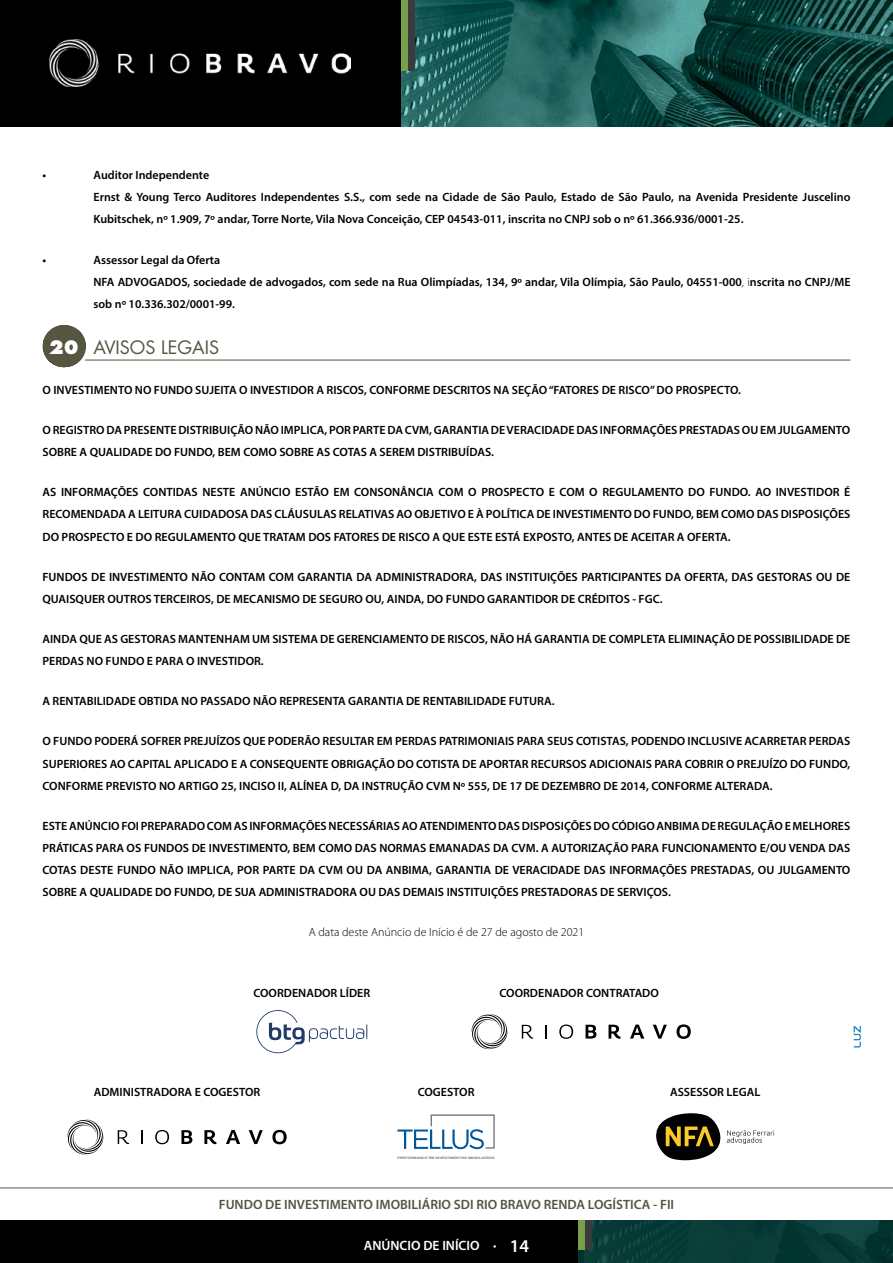
<style>
.page{position:relative;width:893px;height:1263px;background:#fff}
.page>*{position:absolute;margin:0;border:0;box-sizing:border-box;transform-origin:0 0}
.t1{font:18px "Futura";color:#555541}
.t2{font:600 13.5px "Myriad Pro";color:#555541}
.t3{font:600 13.5px "Myriad Pro";color:#fff}
.t4{font:600 12px/22.2px "Myriad Pro";color:#000}
.t5{font:300 12px "Myriad Pro";color:#000}
.t6{font:700 3.15px "Arial";color:#77787b;scale:1.2 1}
.s1{font-weight:300}
.s2{font-weight:800;color:#fff}
.s3{font-size:18px}
</style>
<div class="page">
<div style="left:0;top:1220px;width:579px;height:42px;background:#000"></div>
<img style="left:584px;top:1220px;width:309px;height:42px">
<div style="left:579px;top:1220px;width:6px;height:29px;background:#78a049"></div>
<div style="left:585px;top:1220px;width:7px;height:29px;background:#393c3f"></div>
<div style="left:0;top:0;width:414px;height:127px;background:#000"></div>
<img style="left:401px;top:0;width:492px;height:127px">
<img style="left:49px;top:39px;width:301px;height:48px">
<div style="left:401px;top:0;width:7px;height:71px;background:#78a049"></div>
<div style="left:408px;top:0;width:6px;height:71px;background:#393c3f"></div>
<hr style="left:0;top:1188px;width:893px;height:1px;background:#555541">
<svg style="left:854px;top:1026px;width:7px;height:21px"></svg>
<hr style="left:64px;top:325px;width:1px;height:42px;background:#555541">
<hr style="left:85px;top:360px;width:765px;height:1px;background:#555541">
<svg style="left:256px;top:1010px;width:111px;height:43px"></svg>
<svg style="left:472px;top:1014px;width:36px;height:35px"></svg>
<svg style="left:522px;top:1025px;width:11px;height:14px"></svg>
<svg style="left:545px;top:1025px;width:1px;height:13px"></svg>
<svg style="left:559px;top:1024px;width:14px;height:15px"></svg>
<svg style="left:585px;top:1025px;width:11px;height:13px"></svg>
<svg style="left:608px;top:1025px;width:12px;height:14px"></svg>
<svg style="left:630px;top:1024px;width:14px;height:14px"></svg>
<svg style="left:653px;top:1025px;width:14px;height:14px"></svg>
<svg style="left:676px;top:1024px;width:15px;height:15px"></svg>
<svg style="left:67px;top:1120px;width:37px;height:34px"></svg>
<svg style="left:118px;top:1130px;width:11px;height:14px"></svg>
<svg style="left:141px;top:1130px;width:1px;height:14px"></svg>
<svg style="left:155px;top:1130px;width:14px;height:14px"></svg>
<svg style="left:181px;top:1130px;width:11px;height:14px"></svg>
<svg style="left:204px;top:1130px;width:12px;height:14px"></svg>
<svg style="left:226px;top:1130px;width:14px;height:14px"></svg>
<svg style="left:249px;top:1130px;width:14px;height:14px"></svg>
<svg style="left:272px;top:1130px;width:15px;height:14px"></svg>
<svg style="left:397px;top:1114px;width:98px;height:35px"></svg>
<svg style="left:727px;top:1130px;width:47px;height:14px"></svg>
<svg style="left:656px;top:1113px;width:65px;height:47px"></svg>
<p class="t4" style="left:43px;top:164px;width:5px">•</p>
<p class="t4" style="left:94px;top:164px;width:758px">Auditor Independente<br>Ernst &amp; Young Terco Auditores Independentes S.S., com sede na Cidade de São Paulo, Estado de São Paulo, na Avenida Presidente Juscelino<br>Kubitschek, nº 1.909, 7º andar, Torre Norte, Vila Nova Conceição, CEP 04543-011, inscrita no CNPJ sob o nº 61.366.936/0001-25.</p>
<p class="t4" style="left:43px;top:248px;width:5px">•</p>
<p class="t4" style="left:94px;top:248px;width:758px">Assessor Legal da Oferta<br>NFA ADVOGADOS, sociedade de advogados, com sede na Rua Olimpíadas, 134, 9º andar, Vila Olímpia, São Paulo, 04551-000<span class="s1">, i</span>nscrita no CNPJ/ME sob nº 10.336.302/0001-99.</p>
<h1 class="t1" style="left:49px;top:335px;width:172px"><span class="s2">20</span> AVISOS LEGAIS</h1>
<p class="t4" style="left:43px;top:378px;width:700px">O INVESTIMENTO NO FUNDO SUJEITA O INVESTIDOR A RISCOS, CONFORME DESCRITOS NA SEÇÃO “FATORES DE RISCO” DO PROSPECTO.</p>
<p class="t4" style="left:43px;top:418px;width:809px">O REGISTRO DA PRESENTE DISTRIBUIÇÃO NÃO IMPLICA, POR PARTE DA CVM, GARANTIA DE VERACIDADE DAS INFORMAÇÕES PRESTADAS OU EM JULGAMENTO<br>SOBRE A QUALIDADE DO FUNDO, BEM COMO SOBRE AS COTAS A SEREM DISTRIBUÍDAS.</p>
<p class="t4" style="left:43px;top:481px;width:809px;text-align:justify">AS INFORMAÇÕES CONTIDAS NESTE ANÚNCIO ESTÃO EM CONSONÂNCIA COM O PROSPECTO E COM O REGULAMENTO DO FUNDO. AO INVESTIDOR É RECOMENDADA A LEITURA CUIDADOSA DAS CLÁUSULAS RELATIVAS AO OBJETIVO E À POLÍTICA DE INVESTIMENTO DO FUNDO, BEM COMO DAS DISPOSIÇÕES DO PROSPECTO E DO REGULAMENTO QUE TRATAM DOS FATORES DE RISCO A QUE ESTE ESTÁ EXPOSTO, ANTES DE ACEITAR A OFERTA.</p>
<p class="t4" style="left:43px;top:565px;width:809px">FUNDOS DE INVESTIMENTO NÃO CONTAM COM GARANTIA DA ADMINISTRADORA, DAS INSTITUIÇÕES PARTICIPANTES DA OFERTA, DAS GESTORAS OU DE<br>QUAISQUER OUTROS TERCEIROS, DE MECANISMO DE SEGURO OU, AINDA, DO FUNDO GARANTIDOR DE CRÉDITOS - FGC.</p>
<p class="t4" style="left:43px;top:627px;width:809px">AINDA QUE AS GESTORAS MANTENHAM UM SISTEMA DE GERENCIAMENTO DE RISCOS, NÃO HÁ GARANTIA DE COMPLETA ELIMINAÇÃO DE POSSIBILIDADE DE<br>PERDAS NO FUNDO E PARA O INVESTIDOR.</p>
<p class="t4" style="left:43px;top:690px;width:514px">A RENTABILIDADE OBTIDA NO PASSADO NÃO REPRESENTA GARANTIA DE RENTABILIDADE FUTURA.</p>
<p class="t4" style="left:43px;top:730px;width:809px;text-align:justify">O FUNDO PODERÁ SOFRER PREJUÍZOS QUE PODERÃO RESULTAR EM PERDAS PATRIMONIAIS PARA SEUS COTISTAS, PODENDO INCLUSIVE ACARRETAR PERDAS SUPERIORES AO CAPITAL APLICADO E A CONSEQUENTE OBRIGAÇÃO DO COTISTA DE APORTAR RECURSOS ADICIONAIS PARA COBRIR O PREJUÍZO DO FUNDO, CONFORME PREVISTO NO ARTIGO 25, INCISO II, ALÍNEA D, DA INSTRUÇÃO CVM Nº 555, DE 17 DE DEZEMBRO DE 2014, CONFORME ALTERADA.</p>
<p class="t4" style="left:43px;top:814px;width:809px;text-align:justify">ESTE ANÚNCIO FOI PREPARADO COM AS INFORMAÇÕES NECESSÁRIAS AO ATENDIMENTO DAS DISPOSIÇÕES DO CÓDIGO ANBIMA DE REGULAÇÃO E MELHORES PRÁTICAS PARA OS FUNDOS DE INVESTIMENTO, BEM COMO DAS NORMAS EMANADAS DA CVM. A AUTORIZAÇÃO PARA FUNCIONAMENTO E/OU VENDA DAS COTAS DESTE FUNDO NÃO IMPLICA, POR PARTE DA CVM OU DA ANBIMA, GARANTIA DE VERACIDADE DAS INFORMAÇÕES PRESTADAS, OU JULGAMENTO SOBRE A QUALIDADE DO FUNDO, DE SUA ADMINISTRADORA OU DAS DEMAIS INSTITUIÇÕES PRESTADORAS DE SERVIÇOS.</p>
<p class="t5" style="left:309px;top:926px;width:277px">A data deste Anúncio de Início é de 27 de agosto de 2021</p>
<p class="t4" style="left:253px;top:982px;width:118px">COORDENADOR LÍDER</p>
<p class="t4" style="left:499px;top:982px;width:161px">COORDENADOR CONTRATADO</p>
<p class="t4" style="left:94px;top:1081px;width:168px">ADMINISTRADORA E COGESTOR</p>
<p class="t4" style="left:418px;top:1081px;width:58px">COGESTOR</p>
<p class="t4" style="left:670px;top:1081px;width:92px">ASSESSOR LEGAL</p>
<p class="t6" style="left:397px;top:1155px;width:83px">PERFORMANCE EM INVESTIMENTOS IMOBILIÁRIOS</p>
<p class="t2" style="left:219px;top:1196px;width:457px">FUNDO DE INVESTIMENTO IMOBILIÁRIO SDI RIO BRAVO RENDA LOGÍSTICA - FII</p>
<p class="t3" style="left:364px;top:1237px;width:167px">ANÚNCIO DE INÍCIO <span class="s1">•</span> <span class="s3">14</span></p>
</div>
